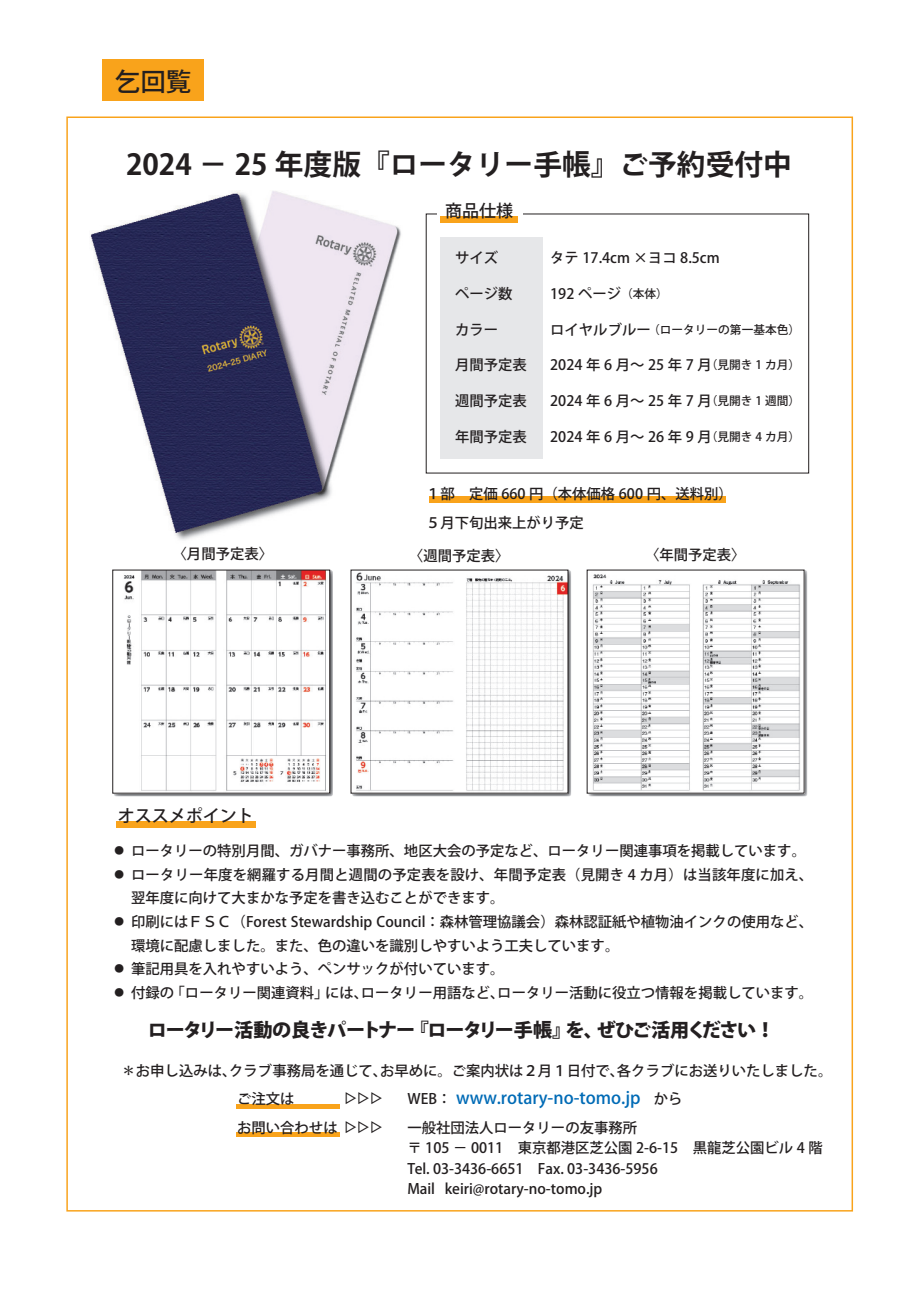
<style>
.page{position:relative;width:919px;height:1289px;background:#fff}
.page>*{position:absolute;margin:0;border:0;box-sizing:border-box;transform-origin:0 0}
.t1{font:700 28.65px "Koz Go Pro";color:#231f20}
.t2{font:500 25.5px "Koz Go Pro";color:#231f20}
.t3{font:800 19.2px "Koz Go Pro";letter-spacing:-.065em;color:#231f20}
.t4{font:500 16.95px "Koz Go Pro";color:#006bb6}
.t5{font:500 16.95px "Koz Go Pro";color:#231f20}
.t6{font:500 14.4px/23.7px "Koz Go Pro";color:#231f20}
.t7{font:500 11.7px "Koz Go Pro";color:#231f20}
.t8{font:500 9.6px "Koz Go Pro";color:#231f20}
.s1{font-size:11.7px}
.s2{font-size:14.4px}
.s3{font-size:12.75px}
</style>
<div class="page">
<img style="left:90px;top:190px;width:311px;height:350px">
<div style="left:236px;top:1132px;width:104px;height:5px;background:#f9a31b"></div>
<div style="left:102px;top:60px;width:101px;height:41px;background:#f9a31b"></div>
<div style="left:429px;top:496px;width:297px;height:7px;background:#f9a31b"></div>
<div style="left:440px;top:216px;width:78px;height:6px;background:#f9a31b"></div>
<div style="left:440px;top:237px;width:102px;height:221px;background:#e6e7e9"></div>
<div style="left:116px;top:821px;width:140px;height:6px;background:#f9a31b"></div>
<img style="left:114px;top:570px;width:219px;height:226px">
<img style="left:115px;top:572px;width:213px;height:219px">
<img style="left:352px;top:570px;width:219px;height:226px">
<img style="left:353px;top:572px;width:213px;height:219px">
<img style="left:588px;top:570px;width:219px;height:226px">
<img style="left:589px;top:572px;width:213px;height:219px">
<div style="left:236px;top:1103px;width:104px;height:5px;background:#f9a31b"></div>
<h2 class="t2" style="left:115px;top:65px;width:78px">乞回覧</h2>
<h1 class="t1" style="left:126px;top:146px;width:667px">2024 － 25 年度版『ロータリー手帳』ご予約受付中</h1>
<p class="t5" style="left:445px;top:200px;width:70px">商品仕様</p>
<p class="t6" style="left:455px;top:247px;width:45px">サイズ</p>
<p class="t6" style="left:455px;top:282px;width:59px">ページ数</p>
<p class="t6" style="left:455px;top:318px;width:45px">カラー</p>
<p class="t6" style="left:455px;top:354px;width:73px">月間予定表</p>
<p class="t6" style="left:455px;top:389px;width:73px">週間予定表</p>
<p class="t6" style="left:455px;top:425px;width:73px">年間予定表</p>
<p class="t6" style="left:550px;top:247px;width:171px">タテ 17.4cm ×ヨコ 8.5cm</p>
<p class="t6" style="left:550px;top:282px;width:119px">192 ページ<span class="s1">（本体）</span></p>
<p class="t7" style="left:550px;top:322px;width:251px"><span class="s2">ロイヤルブルー</span>（ロータリーの第一基本色）</p>
<p class="t6" style="left:550px;top:354px;width:251px">2024 年 6 月～ 25 年 7 月<span class="s1">（見開き 1 カ月）</span></p>
<p class="t6" style="left:550px;top:389px;width:251px">2024 年 6 月～ 25 年 7 月<span class="s1">（見開き 1 週間）</span></p>
<p class="t6" style="left:550px;top:425px;width:251px">2024 年 6 月～ 26 年 9 月<span class="s1">（見開き 4 カ月）</span></p>
<p class="t6" style="left:426px;top:479px;width:308px;line-height:29.2px">１部　定価 660 円（本体価格 600 円、送料別）<br>５月下旬出来上がり予定</p>
<p class="t6" style="left:173px;top:542px;width:102px">〈月間予定表〉</p>
<p class="t6" style="left:409px;top:544px;width:102px">〈週間予定表〉</p>
<p class="t6" style="left:645px;top:544px;width:102px">〈年間予定表〉</p>
<p class="t5" style="left:118px;top:805px;width:138px">オススメポイント</p>
<p class="t8" style="left:115px;top:844px;width:11px">●</p>
<p class="t8" style="left:115px;top:868px;width:11px">●</p>
<p class="t8" style="left:115px;top:915px;width:11px">●</p>
<p class="t8" style="left:115px;top:962px;width:11px">●</p>
<p class="t8" style="left:115px;top:986px;width:11px">●</p>
<h3 class="t3" style="left:148px;top:1017px;width:628px">ロータリー活動の良きパートナー『ロータリー手帳』を、ぜひご活用ください！</h3>
<p class="t6" style="left:122px;top:1059px;width:712px">＊お申し込みは、クラブ事務局を通じて、お早めに。ご案内状は２月１日付で、各クラブにお送りいたしました。</p>
<p class="t6" style="left:131px;top:839px;width:683px">ロータリーの特別月間、ガバナー事務所、地区大会の予定など、ロータリー関連事項を掲載しています。ロータリー年度を網羅する月間と週間の予定表を設け、年間予定表（見開き 4 カ月）は当該年度に加え、翌年度に向けて大まかな予定を書き込むことができます。<br>印刷にはＦＳＣ（Forest Stewardship Council：森林管理協議会）森林認証紙や植物油インクの使用など、環境に配慮しました。また、色の違いを識別しやすいよう工夫しています。<br>筆記用具を入れやすいよう、ペンサックが付いています。<br>付録の「ロータリー関連資料」には、ロータリー用語など、ロータリー活動に役立つ情報を掲載しています。</p>
<p class="t4" style="left:456px;top:1086px;width:186px">www.rotary-no-tomo.jp</p>
<p class="t6" style="left:237px;top:1087px;width:147px">ご注文は　　　 <span class="s3">▷▷▷</span></p>
<p class="t6" style="left:407px;top:1087px;width:276px">WEB： 　　　　　　　　　　　　　 から</p>
<p class="t6" style="left:237px;top:1116px;width:147px">お問い合わせは <span class="s3">▷▷▷</span></p>
<p class="t6" style="left:407px;top:1117px;width:417px;line-height:20.4px">一般社団法人ロータリーの友事務所<br>〒 105 － 0011　東京都港区芝公園 2-6-15　黒龍芝公園ビル 4 階<br>Tel. 03-3436-6651　Fax. 03-3436-5956<br>Mail keiri@rotary-no-tomo.jp</p>
</div>
